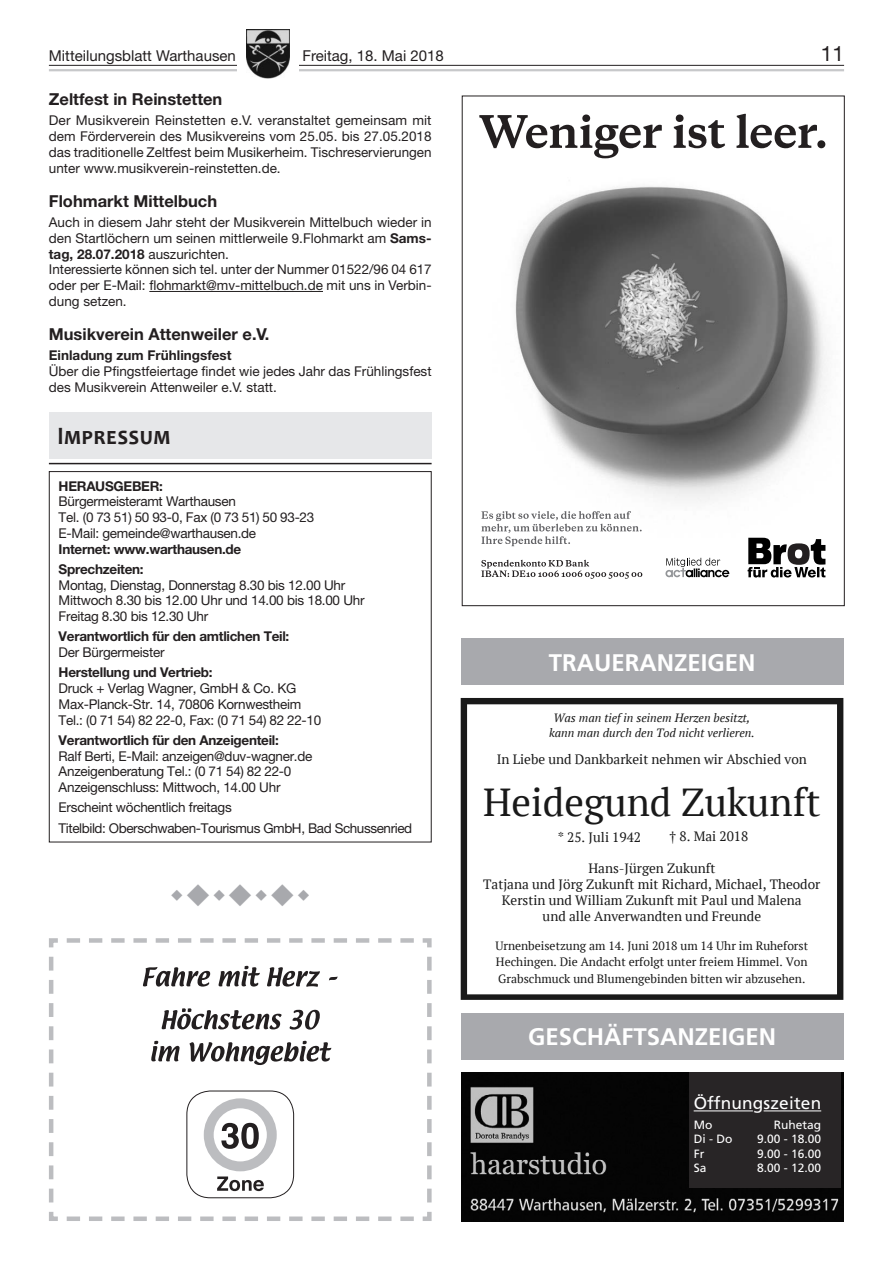
<style>
.page{position:relative;width:893px;height:1263px;background:#fff}
.page>*{position:absolute;margin:0;border:0;box-sizing:border-box;transform-origin:0 0}
.t1{font:39px "PT Serif";color:#191919}
.t2{font:27px "Wingdings";color:#a8a9ad}
.t3{font:700 25.2px "Candara";letter-spacing:.045em;color:#231f20;scale:.89 1}
.t4{font:700 24px "Frutiger";color:#fff}
.t5{font:700 24px "Frutiger LT Std";color:#fff}
.t6{font:21px "Helvetica Neue LT Std";color:#231f20}
.t7{font:17.25px "Frutiger";letter-spacing:.01em;color:#fff}
.t8{font:700 16.5px "Helvetica Neue LT Std";color:#231f20}
.t9{font:15px "Helvetica Neue LT Std";color:#231f20}
.t10{font:13.5px/15.8px "Helvetica Neue LT Std";letter-spacing:-.02em;color:#231f20}
.t11{font:13.5px/15.8px "Helvetica Neue LT Std";color:#231f20}
.t12{font:13.5px/16.2px "PT Serif";color:#191919;text-align:center}
.t13{font:700 13.5px/20.2px "Helvetica Neue LT Std";letter-spacing:-.02em;color:#231f20}
.t14{font:700 13.5px "Helvetica Neue LT Std";color:#231f20}
.t15{font:12px/16.6px "PT Serif";color:#191919;text-align:justify}
.t16{font:italic 12px/15.8px "PT Serif";color:#191919;text-align:center}
.t17{font:12px "Frutiger";color:#fff}
.s1{font-weight:700}
</style>
<div class="page">
<hr style="left:49px;top:69px;width:795px;height:2px;background:#c7c8ca">
<hr style="left:49px;top:65px;width:795px;height:1px;background:#231f20">
<div style="left:237px;top:30px;width:61px;height:49px;background:#fff"></div>
<img style="left:246px;top:30px;width:44px;height:49px">
<hr style="left:149px;top:291px;width:174px;height:1px;background:#231f20">
<div style="left:49px;top:471px;width:383px;height:371px;border:1px solid #231f20"></div>
<div style="left:49px;top:412px;width:383px;height:47px;background:#e6e7e9"></div>
<hr style="left:49px;top:463px;width:383px;height:1px;background:#231f20">
<img style="left:461px;top:1072px;width:382px;height:149px">
<img style="left:683px;top:1072px;width:160px;height:109px">
<div style="left:689px;top:1072px;width:152px;height:116px;background:#282526"></div>
<hr style="left:694px;top:1110px;width:59px;height:1px;background:#fff">
<hr style="left:764px;top:1110px;width:57px;height:1px;background:#fff">
<svg style="left:461px;top:698px;width:382px;height:302px"></svg>
<div style="left:461px;top:1013px;width:382px;height:46px;background:#a8a9ad"></div>
<div style="left:461px;top:638px;width:382px;height:47px;background:#a8a9ad"></div>
<img style="left:507px;top:158px;width:319px;height:407px">
<svg style="left:748px;top:538px;width:77px;height:39px"></svg>
<svg style="left:665px;top:558px;width:64px;height:19px"></svg>
<svg style="left:479px;top:114px;width:183px;height:44px"></svg>
<svg style="left:674px;top:114px;width:51px;height:34px"></svg>
<svg style="left:736px;top:114px;width:81px;height:34px"></svg>
<div style="left:817px;top:140px;width:8px;height:8px;background:#231f20;border-radius:50%"></div>
<svg style="left:481px;top:511px;width:161px;height:35px"></svg>
<svg style="left:481px;top:560px;width:161px;height:19px"></svg>
<svg style="left:49px;top:938px;width:383px;height:283px"></svg>
<svg style="left:151px;top:1041px;width:180px;height:24px"></svg>
<svg style="left:162px;top:1008px;width:158px;height:21px"></svg>
<svg style="left:143px;top:966px;width:195px;height:21px"></svg>
<div style="left:186px;top:1090px;width:108px;height:108px;border:1px solid #231f20;border-radius:23px"></div>
<div style="left:204px;top:1098px;width:73px;height:73px;border:10px solid #bcbdc0;border-radius:50%"></div>
<svg style="left:221px;top:1123px;width:38px;height:26px"></svg>
<svg style="left:217px;top:1176px;width:47px;height:15px"></svg>
<p class="t9" style="left:49px;top:46px;width:188px">Mitteilungsblatt Warthausen</p>
<p class="t9" style="left:302px;top:46px;width:143px">Freitag, 18. Mai 2018</p>
<h3 class="t6" style="left:821px;top:41px;width:25px">11</h3>
<p class="t8" style="left:49px;top:89px;width:175px">Zeltfest in Reinstetten</p>
<p class="t10" style="left:49px;top:112px;width:384px;text-align:justify">Der Musikverein Reinstetten e.V. veranstaltet gemeinsam mit dem Förderverein des Musikvereins vom 25.05. bis 27.05.2018 das traditionelle Zeltfest beim Musikerheim. Tischreservierungen unter www.musikverein-reinstetten.de.</p>
<p class="t8" style="left:49px;top:191px;width:170px">Flohmarkt Mittelbuch</p>
<p class="t11" style="left:49px;top:214px;width:384px">Auch in diesem Jahr steht der Musikverein Mittelbuch wieder in den Startlöchern um seinen mittlerweile 9.Flohmarkt am <span class="s1">Sams&shy;tag, 28.07.2018</span> auszurichten.<br>Interessierte können sich tel. unter der Nummer 01522/96 04 617 oder per E-Mail: flohmarkt@mv-mittelbuch.de mit uns in Verbin&shy;dung setzen.</p>
<p class="t8" style="left:49px;top:324px;width:222px">Musikverein Attenweiler e.V.</p>
<p class="t14" style="left:49px;top:347px;width:184px">Einladung zum Frühlingsfest</p>
<p class="t11" style="left:49px;top:363px;width:384px">Über die Pfingstfeiertage findet wie jedes Jahr das Frühlingsfest des Musikverein Attenweiler e.V. statt.</p>
<h3 class="t3" style="left:57px;top:420px;width:128px">Impressum</h3>
<p class="t13" style="left:59px;top:475px;width:106px">HERAUSGEBER:</p>
<p class="t10" style="left:59px;top:493px;width:257px">Bürgermeisteramt Warthausen<br>Tel. (0 73 51) 50 93-0, Fax (0 73 51) 50 93-23<br>E-Mail: gemeinde@warthausen.de</p>
<p class="t13" style="left:59px;top:538px;width:184px">Internet: www.warthausen.de<br>Sprechzeiten:</p>
<p class="t10" style="left:59px;top:577px;width:307px">Montag, Dienstag, Donnerstag 8.30 bis 12.00 Uhr<br>Mittwoch 8.30 bis 12.00 Uhr und 14.00 bis 18.00 Uhr<br>Freitag 8.30 bis 12.30 Uhr</p>
<p class="t13" style="left:59px;top:626px;width:232px">Verantwortlich für den amtlichen Teil:</p>
<p class="t10" style="left:59px;top:644px;width:107px">Der Bürgermeister</p>
<p class="t13" style="left:59px;top:662px;width:156px">Herstellung und Vertrieb:</p>
<p class="t10" style="left:59px;top:680px;width:264px">Druck + Verlag Wagner, GmbH &amp; Co. KG<br>Max-Planck-Str. 14, 70806 Kornwestheim<br>Tel.: (0 71 54) 82 22-0, Fax: (0 71 54) 82 22-10</p>
<p class="t13" style="left:59px;top:730px;width:222px">Verantwortlich für den Anzeigenteil:</p>
<p class="t10" style="left:59px;top:748px;width:255px">Ralf Berti, E-Mail: anzeigen@duv-wagner.de<br>Anzeigenberatung Tel.: (0 71 54) 82 22-0<br>Anzeigenschluss: Mittwoch, 14.00 Uhr</p>
<p class="t10" style="left:59px;top:797px;width:355px;line-height:20.2px">Erscheint wöchentlich freitags<br>Titelbild: Oberschwaben-Tourismus GmbH, Bad Schussenried</p>
<h2 class="t2" style="left:185px;top:881px;width:113px">◆◆◆</h2>
<h3 class="t5" style="left:549px;top:649px;width:208px">TRAUERANZEIGEN</h3>
<p class="t16" style="left:549px;top:709px;width:207px">Was man tief in seinem Herzen besitzt, kann man durch den Tod nicht verlieren.</p>
<p class="t12" style="left:497px;top:751px;width:312px">In Liebe und Dankbarkeit nehmen wir Abschied von</p>
<h1 class="t1" style="left:483px;top:777px;width:339px">Heidegund Zukunft</h1>
<p class="t12" style="left:558px;top:829px;width:85px">* 25. Juli 1942</p>
<p class="t12" style="left:670px;top:828px;width:80px">† 8. Mai 2018</p>
<p class="t12" style="left:483px;top:860px;width:339px">Hans-Jürgen Zukunft<br>Tatjana und Jörg Zukunft mit Richard, Michael, Theodor Kerstin und William Zukunft mit Paul und Malena<br>und alle Anverwandten und Freunde</p>
<p class="t15" style="left:495px;top:937px;width:314px">Urnenbeisetzung am 14. Juni 2018 um 14 Uhr im Ruheforst Hechingen. Die Andacht erfolgt unter freiem Himmel. Von Grabschmuck und Blumengebinden bitten wir abzusehen.</p>
<h3 class="t4" style="left:528px;top:1023px;width:250px">GESCHÄFTSANZEIGEN</h3>
<p class="t7" style="left:694px;top:1093px;width:129px">Öffnungszeiten</p>
<p class="t17" style="left:694px;top:1117px;width:20px">Mo</p>
<p class="t17" style="left:774px;top:1117px;width:49px">Ruhetag</p>
<p class="t17" style="left:694px;top:1132px;width:40px">Di - Do</p>
<p class="t17" style="left:757px;top:1132px;width:66px">9.00 - 18.00</p>
<p class="t17" style="left:694px;top:1146px;width:12px">Fr</p>
<p class="t17" style="left:757px;top:1146px;width:66px">9.00 - 16.00</p>
<p class="t17" style="left:694px;top:1161px;width:14px">Sa</p>
<p class="t17" style="left:757px;top:1161px;width:66px">8.00 - 12.00</p>
</div>
